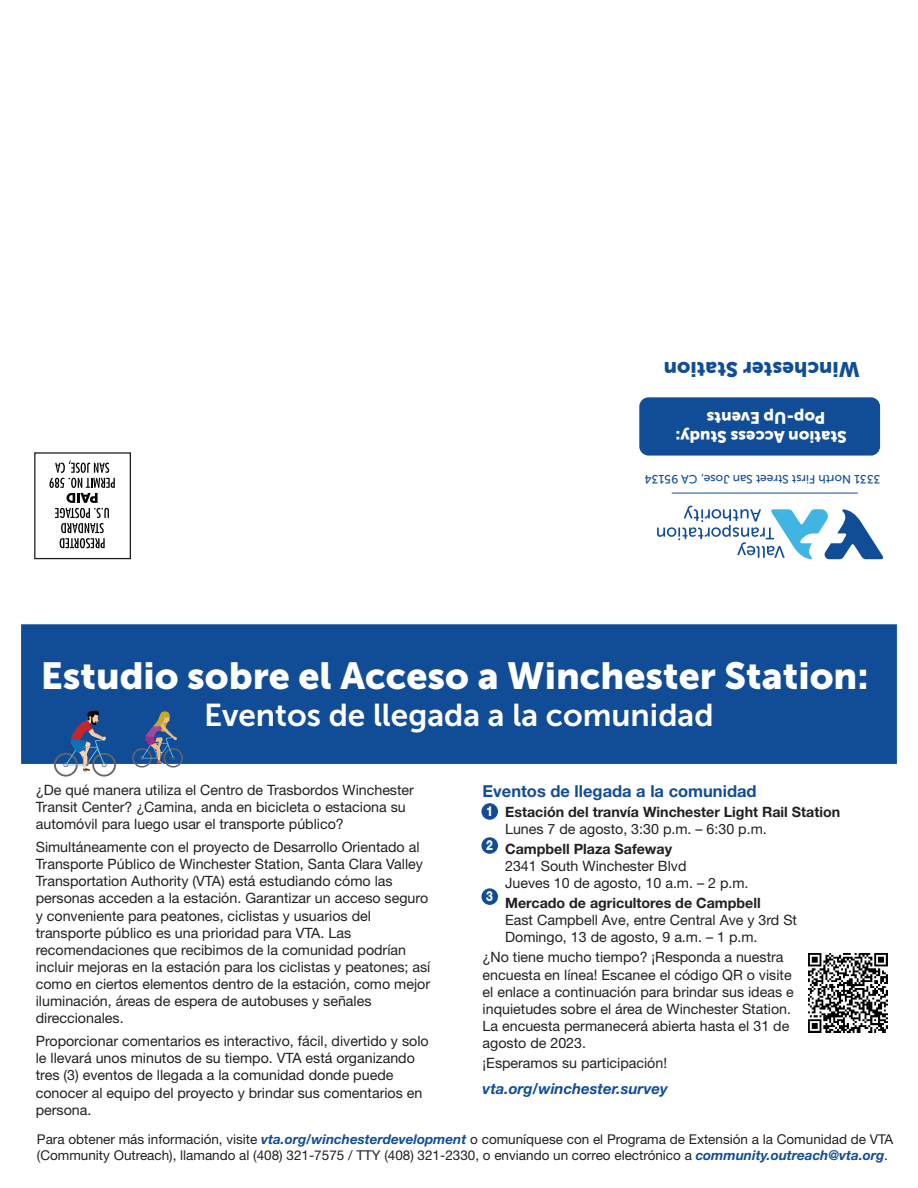
<style>
.page{position:relative;width:918px;height:1188px;background:#fff}
.page>*{position:absolute;margin:0;border:0;box-sizing:border-box;transform-origin:0 0}
.t1{font:37.5px "Museo Sans 900";color:#fff}
.t2{font:31.5px "Museo Sans 700";color:#fff}
.t3{font:21px "Museo Sans 900";color:#114d97}
.t4{font:16.5px/19.8px "Museo Sans 900";color:#fff;text-align:center}
.t5{font:700 16.5px "Helvetica Neue LT Std";color:#114d97}
.t6{font:italic 700 15px "Helvetica Neue LT Std";color:#114d97}
.t7{font:14.25px/17.1px "Helvetica Neue LT Std";color:#231f20}
.t8{font:700 14.25px "Helvetica Neue LT Std";color:#231f20}
.t9{font:800 13.95px "Helvetica Neue LT Std";color:#fff;scale:.78 1}
.t10{font:13.5px/16.2px "Helvetica Neue LT Std";color:#231f20}
.t11{font:12px "Museo Sans 500";color:#114d97}
.s1{font-weight:700;font-style:italic;color:#114d97}
</style>
<div class="page">
<div style="left:639px;top:397px;width:241px;height:59px;background:#114d97;border-radius:9px"></div>
<div style="left:34px;top:452px;width:97px;height:107px;border:1px solid #211e1e"></div>
<svg style="left:49px;top:460px;width:66px;height:88px"></svg>
<svg style="left:657px;top:506px;width:227px;height:53px"></svg>
<hr style="left:672px;top:493px;width:186px;height:1px;background:#114d97">
<div style="left:21px;top:624px;width:876px;height:140px;background:#114d97;border:2px solid #114d97"></div>
<div style="left:482px;top:804px;width:15px;height:15px;background:#114d97;border-radius:50%"></div>
<div style="left:481px;top:803px;width:17px;height:17px;border:1px solid #114d97;border-radius:50%"></div>
<div style="left:482px;top:889px;width:15px;height:15px;background:#114d97;border-radius:50%"></div>
<div style="left:481px;top:888px;width:17px;height:17px;border:1px solid #114d97;border-radius:50%"></div>
<div style="left:482px;top:838px;width:15px;height:15px;background:#114d97;border-radius:50%"></div>
<div style="left:481px;top:837px;width:17px;height:17px;border:1px solid #114d97;border-radius:50%"></div>
<img style="left:808px;top:954px;width:79px;height:78px">
<svg style="left:132px;top:711px;width:51px;height:57px"></svg>
<svg style="left:54px;top:710px;width:62px;height:67px"></svg>
<h3 class="t3" style="left:860px;top:382px;width:198px;rotate:-180deg">Winchester Station</h3>
<p class="t4" style="left:847px;top:447px;width:173px;rotate:-180deg">Station Access Study:<br>Pop-Up Events</p>
<p class="t11" style="left:880px;top:486px;width:238px;rotate:-180deg">3331 North First rtS eet San Jose, CA 95134</p>
<h1 class="t1" style="left:41px;top:654px;width:829px">Estudio sobre el Acceso a Winchester Station:</h1>
<h2 class="t2" style="left:204px;top:698px;width:511px">Eventos de llegada a la comunidad</h2>
<p class="t7" style="left:36px;top:781px;width:380px">¿De qué manera utiliza el Centro de Trasbordos Winchester<br>Transit Center? ¿Camina, anda en bicicleta o estaciona su automóvil para luego usar el transporte público?</p>
<p class="t7" style="left:36px;top:838px;width:396px">Simultáneamente con el proyecto de Desarrollo Orientado al Transporte Público de Winchester Station, Santa Clara Valley Transportation Authority (VTA) está estudiando cómo las personas acceden a la estación. Garantizar un acceso seguro y conveniente para peatones, ciclistas y usuarios del transporte público es una prioridad para VTA. Las recomendaciones que recibimos de la comunidad podrían incluir mejoras en la estación para los ciclistas y peatones; así como en ciertos elementos dentro de la estación, como mejor iluminación, áreas de espera de autobuses y señales direccionales.</p>
<p class="t7" style="left:36px;top:1032px;width:394px">Proporcionar comentarios es interactivo, fácil, divertido y solo le llevará unos minutos de su tiempo. VTA está organizando tres (3) eventos de llegada a la comunidad donde puede conocer al equipo del proyecto y brindar sus comentarios en persona.</p>
<p class="t5" style="left:483px;top:780px;width:276px">Eventos de llegada a la comunidad</p>
<p class="t8" style="left:505px;top:803px;width:337px">Estación del tranvía Winchester Light Rail Station</p>
<p class="t7" style="left:505px;top:820px;width:263px">Lunes 7 de agosto, 3:30 p.m. – 6:30 p.m.</p>
<p class="t8" style="left:505px;top:840px;width:168px">Campbell Plaza Safeway</p>
<p class="t7" style="left:505px;top:857px;width:245px">2341 South Winchester Blvd<br>Jueves 10 de agosto, 10 a.m. – 2 p.m.</p>
<p class="t8" style="left:505px;top:894px;width:257px">Mercado de agricultores de Campbell</p>
<p class="t7" style="left:505px;top:911px;width:293px">East Campbell Ave, entre Central Ave y 3rd St<br>Domingo, 13 de agosto, 9 a.m. – 1 p.m.</p>
<p class="t7" style="left:483px;top:949px;width:313px">¿No tiene mucho tiempo? ¡Responda a nuestra encuesta en línea! Escanee el código QR o visite el enlace a continuación para brindar sus ideas e inquietudes sobre el área de Winchester Station.<br>La encuesta permanecerá abierta hasta el 31 de agosto de 2023.</p>
<p class="t7" style="left:483px;top:1054px;width:186px">¡Esperamos su participación!</p>
<p class="t6" style="left:483px;top:1079px;width:187px">vta.org/winchester.survey</p>
<p class="t9" style="left:486px;top:803px;width:10px">1</p>
<p class="t9" style="left:486px;top:837px;width:10px">2</p>
<p class="t9" style="left:486px;top:888px;width:10px">3</p>
<p class="t10" style="left:37px;top:1131px;width:858px">Para obtener más información, visite <span class="s1">vta.org/winchesterdevelopment</span> o comuníquese con el Programa de Extensión a la Comunidad de VTA (Community Outreach), llamando al (408) 321-7575 / TTY (408) 321-2330, o enviando un correo electrónico a <span class="s1">community.outreach@vta.org</span>.</p>
</div>
